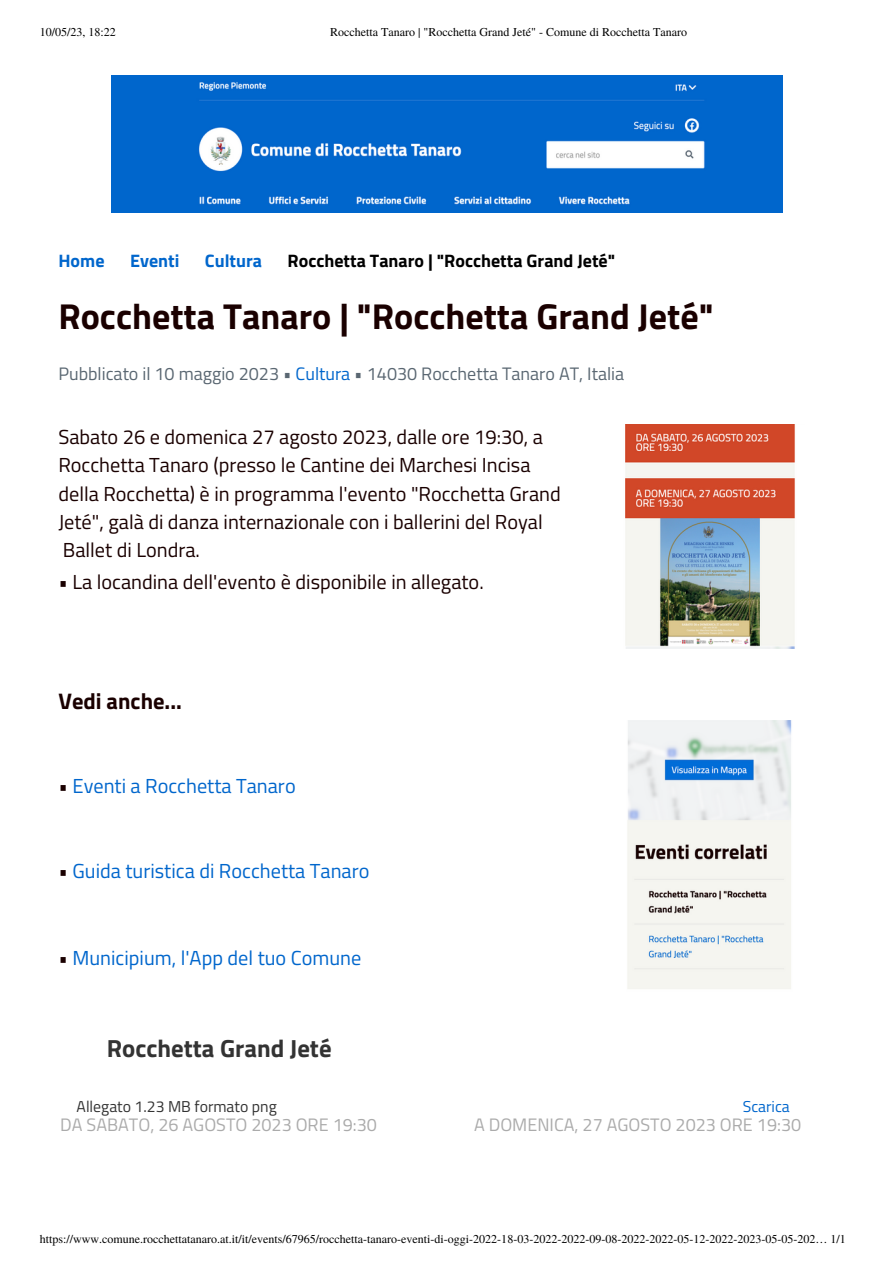
<style>
.page{position:relative;width:894px;height:1264px;background:#fff}
.page>*{position:absolute;margin:0;border:0;box-sizing:border-box;transform-origin:0 0}
.t1{font:700 36px "Titillium Web";color:#1a0000}
.t2{font:700 24.75px "Titillium Web";color:#333}
.t3{font:700 22.5px "Titillium Web";color:#1a0000}
.t4{font:20.25px "Titillium Web";color:#1a0000}
.t5{font:20.25px "Titillium Web";color:#06c}
.t6{font:18px "Titillium Web";color:#5a6772}
.t7{font:18px "Titillium Web";color:#ababab}
.t8{font:700 18px "Titillium Web";color:#000}
.t9{font:700 18px "Titillium Web";color:#06c}
.t10{font:15.75px "Titillium Web";color:#333}
.t11{font:15.75px "Titillium Web";color:#06c}
.t12{font:12px "Te X Gyre Termes";color:#000}
.s1{color:#06c}
.s2{color:#1a0000}
</style>
<div class="page">
<img style="left:627px;top:720px;width:165px;height:269px">
<img style="left:625px;top:425px;width:170px;height:223px">
<img style="left:112px;top:76px;width:670px;height:136px">
<p class="t12" style="left:40px;top:24px;width:78px">10/05/23, 18:22</p>
<p class="t12" style="left:330px;top:24px;width:358px">Rocchetta Tanaro | "Rocchetta Grand Jeté" - Comune di Rocchetta Tanaro</p>
<p class="t9" style="left:58px;top:246px;width:48px">Home</p>
<p class="t9" style="left:130px;top:246px;width:51px">Eventi</p>
<p class="t9" style="left:205px;top:246px;width:59px">Cultura</p>
<p class="t8" style="left:287px;top:246px;width:329px">Rocchetta Tanaro | "Rocchetta Grand Jeté"</p>
<p class="t1" style="left:58px;top:288px;width:656px">Rocchetta Tanaro | "Rocchetta Grand Jeté"</p>
<p class="t6" style="left:58px;top:359px;width:567px">Pubblicato il 10 maggio 2023 • <span class="s1">Cultura</span> • 14030 Rocchetta Tanaro AT, Italia</p>
<p class="t4" style="left:58px;top:421px;width:486px">Sabato 26 e domenica 27 agosto 2023, dalle ore 19:30, a</p>
<p class="t4" style="left:58px;top:449px;width:473px">Rocchetta Tanaro (presso le Cantine dei Marchesi Incisa</p>
<p class="t4" style="left:58px;top:477px;width:503px">della Rocchetta) è in programma l'evento "Rocchetta Grand</p>
<p class="t4" style="left:58px;top:506px;width:485px">Jeté", galà di danza internazionale con i ballerini del Royal</p>
<p class="t4" style="left:63px;top:534px;width:138px">Ballet di Londra.</p>
<p class="t4" style="left:58px;top:565px;width:426px">• La locandina dell'evento è disponibile in allegato.</p>
<p class="t3" style="left:58px;top:684px;width:125px">Vedi anche...</p>
<p class="t5" style="left:58px;top:769px;width:239px"><span class="s2">•</span> Eventi a Rocchetta Tanaro</p>
<p class="t5" style="left:58px;top:855px;width:312px"><span class="s2">•</span> Guida turistica di Rocchetta Tanaro</p>
<p class="t5" style="left:58px;top:942px;width:304px"><span class="s2">•</span> Municipium, l'App del tuo Comune</p>
<p class="t2" style="left:107px;top:1028px;width:226px">Rocchetta Grand Jeté</p>
<p class="t10" style="left:77px;top:1094px;width:202px">Allegato 1.23 MB formato png</p>
<p class="t11" style="left:742px;top:1094px;width:48px">Scarica</p>
<p class="t7" style="left:60px;top:1110px;width:318px">DA SABATO, 26 AGOSTO 2023 ORE 19:30</p>
<p class="t7" style="left:474px;top:1110px;width:328px">A DOMENICA, 27 AGOSTO 2023 ORE 19:30</p>
<p class="t12" style="left:40px;top:1229px;width:807px">https://www.comune.rocchettatanaro.at.it/it/events/67965/rocchetta-tanaro-eventi-di-oggi-2022-18-03-2022-2022-09-08-2022-2022-05-12-2022-2023-05-05-202… 1/1</p>
</div>
